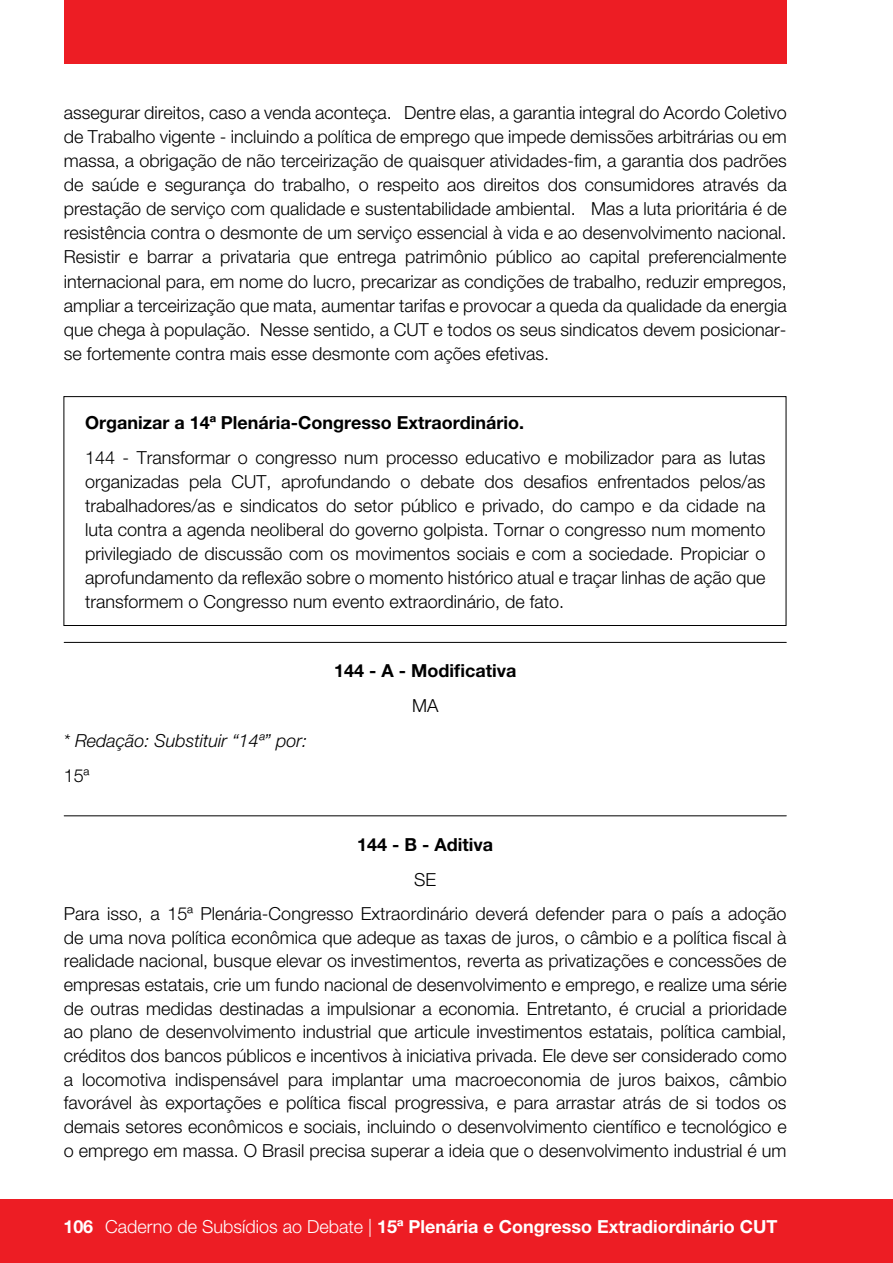
<style>
.page{position:relative;width:893px;height:1263px;background:#fff}
.page>*{position:absolute;margin:0;border:0;box-sizing:border-box;transform-origin:0 0}
.t1{font:300 18px/24px "Helvetica Neue LT Std";color:#000;text-align:justify}
.t2{font:700 18px "Helvetica Neue LT Std";color:#000}
.t3{font:700 18px "Helvetica Neue LT Std";color:#fff}
.t4{font:italic 300 18px "Helvetica Neue LT Std";color:#000}
.s1{font-weight:300}
</style>
<div class="page">
<div style="left:0;top:1199px;width:893px;height:64px;background:#ed1d24"></div>
<div style="left:64px;top:0;width:723px;height:64px;background:#ed1d24"></div>
<hr style="left:64px;top:642px;width:722px;height:1px;background:#000">
<hr style="left:64px;top:815px;width:722px;height:1px;background:#000">
<div style="left:64px;top:396px;width:722px;height:230px;border:1px solid #000"></div>
<p class="t1" style="left:64px;top:100px;width:724px">assegurar direitos, caso a venda aconteça. Dentre elas, a garantia integral do Acordo Coletivo de Trabalho vigente - incluindo a política de emprego que impede demissões arbitrárias ou em massa, a obrigação de não terceirização de quaisquer atividades-fim, a garantia dos padrões de saúde e segurança do trabalho, o respeito aos direitos dos consumidores através da prestação de serviço com qualidade e sustentabilidade ambiental. Mas a luta prioritária é de resistência contra o desmonte de um serviço essencial à vida e ao desenvolvimento nacional.<br>Resistir e barrar a privataria que entrega patrimônio público ao capital preferencialmente internacional para, em nome do lucro, precarizar as condições de trabalho, reduzir empregos, ampliar a terceirização que mata, aumentar tarifas e provocar a queda da qualidade da energia que chega à população. Nesse sentido, a CUT e todos os seus sindicatos devem posicionar&shy;se fortemente contra mais esse desmonte com ações efetivas.</p>
<p class="t2" style="left:85px;top:411px;width:441px">Organizar a 14ª Plenária-Congresso Extraordinário.</p>
<p class="t1" style="left:85px;top:445px;width:682px">144 - Transformar o congresso num processo educativo e mobilizador para as lutas organizadas pela CUT, aprofundando o debate dos desafios enfrentados pelos/as trabalhadores/as e sindicatos do setor público e privado, do campo e da cidade na luta contra a agenda neoliberal do governo golpista. Tornar o congresso num momento privilegiado de discussão com os movimentos sociais e com a sociedade. Propiciar o aprofundamento da reflexão sobre o momento histórico atual e traçar linhas de ação que transformem o Congresso num evento extraordinário, de fato.</p>
<p class="t4" style="left:64px;top:730px;width:245px">* Redação: Substituir “14ª” por:</p>
<p class="t1" style="left:64px;top:763px;width:27px">15ª</p>
<p class="t2" style="left:334px;top:660px;width:184px">144 - A - Modificativa</p>
<p class="t1" style="left:412px;top:693px;width:28px">MA</p>
<p class="t2" style="left:357px;top:833px;width:138px">144 - B - Aditiva</p>
<p class="t1" style="left:64px;top:862px;width:724px;line-height:34.3px;text-align:center">SE<br>Para isso, a 15ª Plenária-Congresso Extraordinário deverá defender para o país a adoção</p>
<p class="t1" style="left:64px;top:925px;width:724px">de uma nova política econômica que adeque as taxas de juros, o câmbio e a política fiscal à realidade nacional, busque elevar os investimentos, reverta as privatizações e concessões de empresas estatais, crie um fundo nacional de desenvolvimento e emprego, e realize uma série de outras medidas destinadas a impulsionar a economia. Entretanto, é crucial a prioridade ao plano de desenvolvimento industrial que articule investimentos estatais, política cambial, créditos dos bancos públicos e incentivos à iniciativa privada. Ele deve ser considerado como a locomotiva indispensável para implantar uma macroeconomia de juros baixos, câmbio favorável às exportações e política fiscal progressiva, e para arrastar atrás de si todos os demais setores econômicos e sociais, incluindo o desenvolvimento científico e tecnológico e o emprego em massa. O Brasil precisa superar a ideia que o desenvolvimento industrial é um</p>
<p class="t3" style="left:64px;top:1216px;width:715px">106 <span class="s1">Caderno de Subsídios ao Debate |</span> 15ª Plenária e Congresso Extradiordinário CUT</p>
</div>
